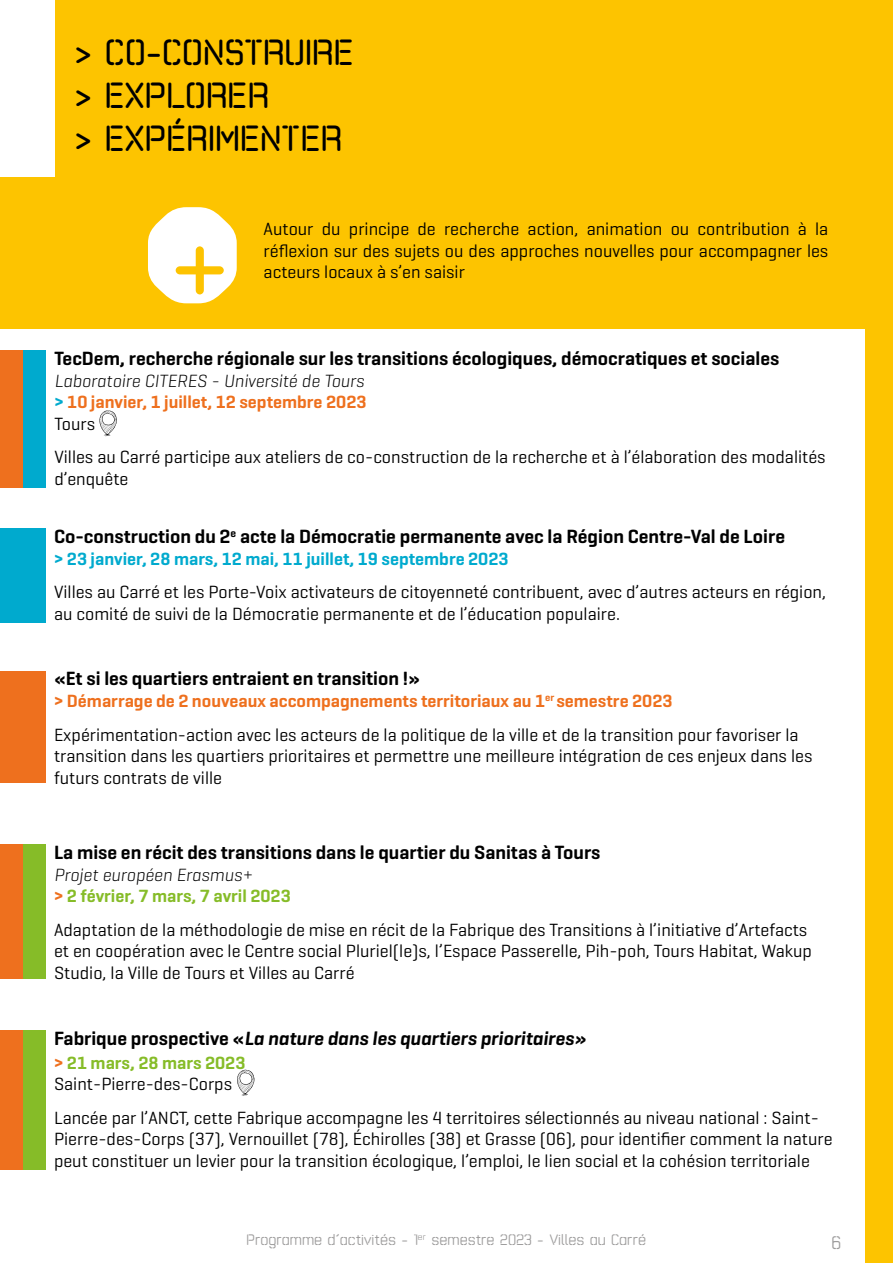
<style>
.page{position:relative;width:893px;height:1263px;background:#fff}
.page>*{position:absolute;margin:0;border:0;box-sizing:border-box;transform-origin:0 0}
.t1{font:123px "Exakt";color:#fdc300}
.t2{font:700 36px/43.2px "Exakt";color:#000}
.t3{font:600 19.5px "Geogrotesque";color:#000}
.t4{font:italic 600 19.5px "Geogrotesque";color:#000}
.t5{font:18px/21.6px "Geogrotesque";color:#000}
.t6{font:italic 300 18px/21.6px "Geogrotesque";color:#000}
.t7{font:600 18px "Geogrotesque";color:#00aace}
.t8{font:600 18px/21.6px "Geogrotesque";color:#86bc28}
.t9{font:18px "Exakt";color:#9d9c9c}
.t10{font:15px "Exakt";color:#9d9c9c}
.s1{font-weight:600;font-style:normal;color:#00aace}
.s2{font-weight:600;font-style:normal;color:#ee701e}
.s3{font-weight:400;font-style:normal}
.s4{font-weight:600;color:#ee701e}
.s5{font-weight:300;font-style:italic;color:#000}
.s6{color:#ee701e}
.s7{font-style:normal}
.s8{font-weight:600;color:#86bc28}
</style>
<div class="page">
<div style="left:0;top:528px;width:45px;height:94px;background:#00aace"></div>
<svg style="left:100px;top:410px;width:17px;height:26px"></svg>
<div style="left:0;top:671px;width:45px;height:112px;background:#ee701e"></div>
<div style="left:0;top:350px;width:23px;height:138px;background:#ee701e"></div>
<div style="left:23px;top:350px;width:23px;height:138px;background:#00aace"></div>
<div style="left:0;top:844px;width:23px;height:135px;background:#ee701e"></div>
<div style="left:23px;top:844px;width:22px;height:135px;background:#86bc28"></div>
<div style="left:0;top:1030px;width:23px;height:139px;background:#ee701e"></div>
<div style="left:23px;top:1030px;width:22px;height:139px;background:#86bc28"></div>
<svg style="left:237px;top:1069px;width:18px;height:27px"></svg>
<div style="left:0;top:0;width:893px;height:329px;background:#fdc400"></div>
<div style="left:0;top:0;width:54px;height:176px;background:#fff"></div>
<div style="left:865px;top:0;width:28px;height:1263px;background:#fdc400"></div>
<hr style="left:892px;top:269px;width:1px;height:184px;background:#86bc28">
<hr style="left:892px;top:61px;width:1px;height:160px;background:#ee701e">
<hr style="left:892px;top:827px;width:1px;height:205px;background:#86bc28">
<svg style="left:148px;top:207px;width:89px;height:96px"></svg>
<hr style="left:892px;top:1069px;width:1px;height:117px;background:#00aace">
<h2 class="t2" style="left:74px;top:31px;width:281px">&gt; CO-CONSTRUIRE &gt; EXPLORER<br>&gt; EXPÉRIMENTER</h2>
<h1 class="t1" style="left:169px;top:212px;width:63px">+</h1>
<p class="t5" style="left:264px;top:219px;width:566px">Autour du principe de recherche action, animation ou contribution à la réflexion sur des sujets ou des approches nouvelles pour accompagner les</p>
<p class="t5" style="left:264px;top:262px;width:203px">acteurs locaux à s’en saisir</p>
<p class="t3" style="left:54px;top:348px;width:726px">TecDem, recherche régionale sur les transitions écologiques, démocratiques et sociales</p>
<p class="t6" style="left:54px;top:370px;width:314px">Laboratoire CITERES - Université de Tours <span class="s1">&gt;</span> <span class="s2">10 janvier, 1 juillet, 12 septembre 2023<br></span><span class="s3">Tours</span></p>
<p class="t5" style="left:54px;top:447px;width:773px">Villes au Carré participe aux ateliers de co-construction de la recherche et à l’élaboration des modalités d’enquête</p>
<p class="t3" style="left:54px;top:526px;width:732px">Co-construction du 2<sup>e</sup> acte la Démocratie permanente avec la Région Centre-Val de Loire</p>
<p class="t7" style="left:54px;top:549px;width:456px">&gt; 23 janvier, 28 mars, 12 mai, 11 juillet, 19 septembre 2023</p>
<p class="t5" style="left:54px;top:582px;width:774px">Villes au Carré et les Porte-Voix activateurs de citoyenneté contribuent, avec d’autres acteurs en région, au comité de suivi de la Démocratie permanente et de l’éducation populaire.</p>
<p class="t3" style="left:54px;top:668px;width:368px">«Et si les quartiers entraient en transition !»</p>
<p class="t5" style="left:54px;top:684px;width:746px;line-height:33.6px"><span class="s4">&gt; Démarrage de 2 nouveaux accompagnements territoriaux au 1</span><sup>er</sup> <span class="s4">semestre 2023<br></span>Expérimentation-action avec les acteurs de la politique de la ville et de la transition pour favoriser la</p>
<p class="t5" style="left:54px;top:745px;width:760px">transition dans les quartiers prioritaires et permettre une meilleure intégration de ces enjeux dans les futurs contrats de ville</p>
<p class="t3" style="left:54px;top:842px;width:548px">La mise en récit des transitions dans le quartier du Sanitas à Tours</p>
<p class="t8" style="left:54px;top:864px;width:238px"><span class="s5">Projet européen Erasmus+<br></span><span class="s6">&gt;</span> 2 février, 7 mars, 7 avril 2023</p>
<p class="t5" style="left:54px;top:919px;width:759px">Adaptation de la méthodologie de mise en récit de la Fabrique des Transitions à l’initiative d’Artefacts et en coopération avec le Centre social Pluriel(le)s, l’Espace Passerelle, Pih-poh, Tours Habitat, Wakup<br>Studio, la Ville de Tours et Villes au Carré</p>
<p class="t4" style="left:54px;top:1030px;width:534px"><span class="s7">Fabrique prospective «</span>La nature dans les quartiers prioritaires»</p>
<p class="t5" style="left:54px;top:1052px;width:193px"><span class="s4">&gt;</span> <span class="s8">21 mars, 28 mars 2023<br></span>Saint-Pierre-des-Corps</p>
<p class="t5" style="left:54px;top:1107px;width:780px">Lancée par l’ANCT, cette Fabrique accompagne les 4 territoires sélectionnés au niveau national : Saint-<br>Pierre-des-Corps (37), Vernouillet (78), Échirolles (38) et Grasse (06), pour identifier comment la nature peut constituer un levier pour la transition écologique, l’emploi, le lien social et la cohésion territoriale</p>
<p class="t10" style="left:247px;top:1234px;width:401px">Programme d’activités - 1<sup>er</sup> semestre 2023 - Villes au Carré</p>
<p class="t9" style="left:831px;top:1236px;width:11px">6</p>
</div>
